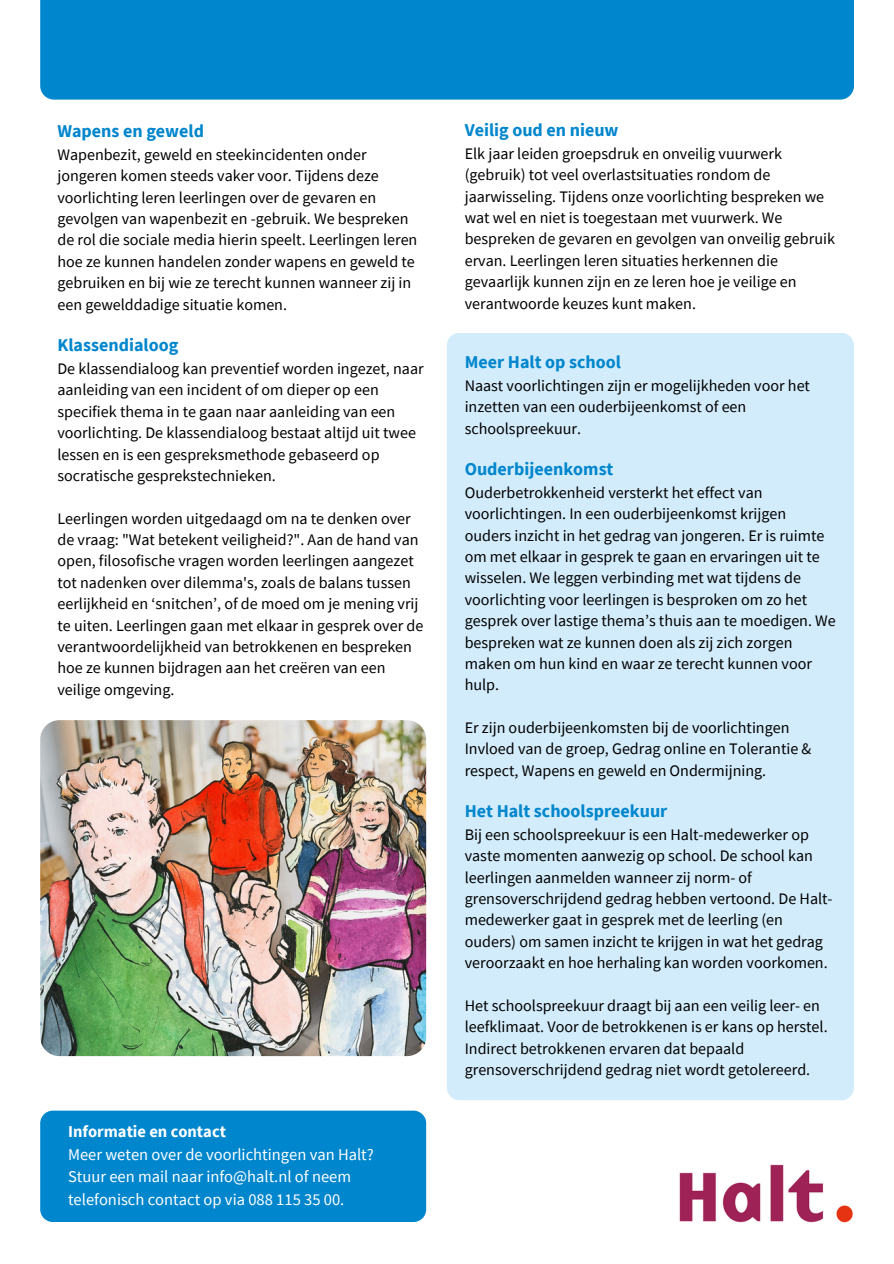
<style>
.page{position:relative;width:894px;height:1264px;background:#fff}
.page>*{position:absolute;margin:0;border:0;box-sizing:border-box;transform-origin:0 0}
.t1{font:700 18px "Source Sans Pro";color:#0086cd}
.t2{font:16.5px/22.5px "Source Sans Pro";color:#fff}
.t3{font:16.05px/21.3px "Source Sans Pro";color:#000}
.s1{font-weight:700}
</style>
<div class="page">
<div style="left:40px;top:1110px;width:386px;height:111px;background:#0086cd;border-radius:13px"></div>
<div style="left:446px;top:333px;width:407px;height:767px;background:#d3ecfb;border-radius:13px"></div>
<div style="left:40px;top:0;width:813px;height:100px;background:#0086cd"></div>
<img style="left:679px;top:1164px;width:174px;height:58px">
<img style="left:40px;top:720px;width:386px;height:336px">
<h1 class="t1" style="left:57px;top:120px;width:148px">Wapens en geweld</h1>
<h1 class="t3" style="left:57px;top:143px;width:361px">Wapenbezit, geweld en steekincidenten onder jongeren komen steeds vaker voor. Tijdens deze voorlichting leren leerlingen over de gevaren en gevolgen van wapenbezit en -gebruik. We bespreken de rol die sociale media hierin speelt. Leerlingen leren hoe ze kunnen handelen zonder wapens en geweld te gebruiken en bij wie ze terecht kunnen wanneer zij in een gewelddadige situatie komen.</h1>
<p class="t1" style="left:57px;top:334px;width:122px">Klassendialoog</p>
<p class="t3" style="left:57px;top:357px;width:367px">De klassendialoog kan preventief worden ingezet, naar aanleiding van een incident of om dieper op een specifiek thema in te gaan naar aanleiding van een voorlichting. De klassendialoog bestaat altijd uit twee lessen en is een gespreksmethode gebaseerd op socratische gesprekstechnieken.</p>
<h1 class="t3" style="left:57px;top:507px;width:367px">Leerlingen worden uitgedaagd om na te denken over de vraag: "Wat betekent veiligheid?". Aan de hand van open, filosofische vragen worden leerlingen aangezet tot nadenken over dilemma's, zoals de balans tussen eerlijkheid en ‘snitchen’, of de moed om je mening vrij te uiten. Leerlingen gaan met elkaar in gesprek over de verantwoordelijkheid van betrokkenen en bespreken hoe ze kunnen bijdragen aan het creëren van een veilige omgeving.</h1>
<p class="t2" style="left:68px;top:1119px;width:307px"><span class="s1">Informatie en contact<br></span>Meer weten over de voorlichtingen van Halt?<br>Stuur een mail naar info@halt.nl of neem telefonisch contact op via 088 115 35 00.</p>
<h1 class="t1" style="left:464px;top:119px;width:155px">Veilig oud en nieuw</h1>
<h1 class="t3" style="left:464px;top:142px;width:371px">Elk jaar leiden groepsdruk en onveilig vuurwerk (gebruik) tot veel overlastsituaties rondom de jaarwisseling. Tijdens onze voorlichting bespreken we wat wel en niet is toegestaan met vuurwerk. We bespreken de gevaren en gevolgen van onveilig gebruik ervan. Leerlingen leren situaties herkennen die gevaarlijk kunnen zijn en ze leren hoe je veilige en verantwoorde keuzes kunt maken.</h1>
<h1 class="t1" style="left:464px;top:351px;width:158px">Meer Halt op school</h1>
<h1 class="t3" style="left:464px;top:374px;width:347px">Naast voorlichtingen zijn er mogelijkheden voor het inzetten van een ouderbijeenkomst of een schoolspreekuur.</h1>
<h1 class="t1" style="left:464px;top:457px;width:150px">Ouderbijeenkomst</h1>
<h1 class="t3" style="left:464px;top:481px;width:372px">Ouderbetrokkenheid versterkt het effect van voorlichtingen. In een ouderbijeenkomst krijgen ouders inzicht in het gedrag van jongeren. Er is ruimte om met elkaar in gesprek te gaan en ervaringen uit te wisselen. We leggen verbinding met wat tijdens de voorlichting voor leerlingen is besproken om zo het gesprek over lastige thema’s thuis aan te moedigen. We bespreken wat ze kunnen doen als zij zich zorgen maken om hun kind en waar ze terecht kunnen voor hulp.</h1>
<h1 class="t3" style="left:464px;top:716px;width:348px">Er zijn ouderbijeenkomsten bij de voorlichtingen<br>Invloed van de groep, Gedrag online en Tolerantie &amp; respect, Wapens en geweld en Ondermijning.</h1>
<h1 class="t1" style="left:464px;top:799px;width:204px">Het Halt schoolspreekuur</h1>
<h1 class="t3" style="left:464px;top:823px;width:369px">Bij een schoolspreekuur is een Halt-medewerker op vaste momenten aanwezig op school. De school kan leerlingen aanmelden wanneer zij norm- of grensoverschrijdend gedrag hebben vertoond. De Halt&shy;medewerker gaat in gesprek met de leerling (en ouders) om samen inzicht te krijgen in wat het gedrag veroorzaakt en hoe herhaling kan worden voorkomen.</h1>
<h1 class="t3" style="left:464px;top:994px;width:364px">Het schoolspreekuur draagt bij aan een veilig leer- en leefklimaat. Voor de betrokkenen is er kans op herstel.<br>Indirect betrokkenen ervaren dat bepaald grensoverschrijdend gedrag niet wordt getolereerd.</h1>
</div>
